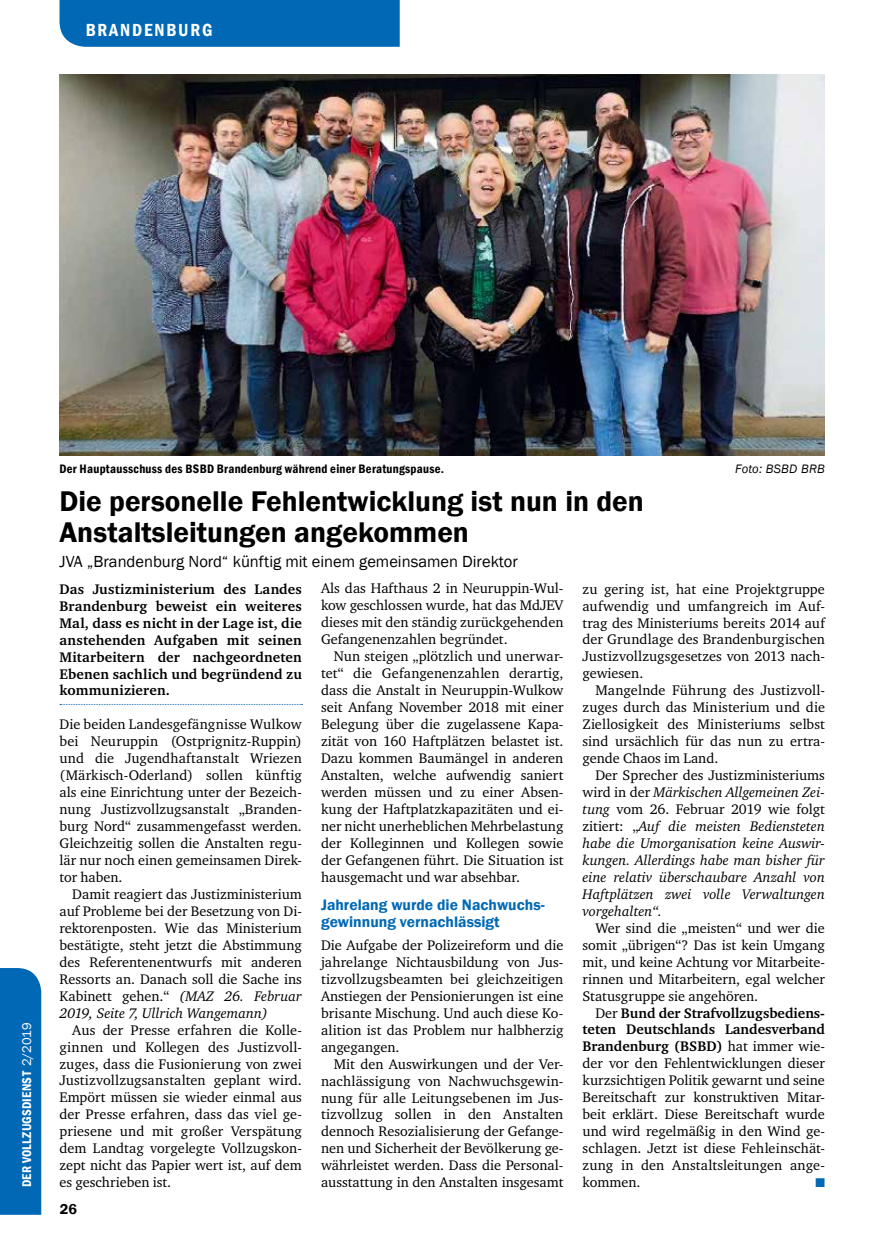
<style>
.page{position:relative;width:876px;height:1251px;background:#fff}
.page>*{position:absolute;margin:0;border:0;box-sizing:border-box;transform-origin:0 0}
.t1{font:600 29.25px/31.5px "Franklin Gothic";color:#000}
.t2{font:600 condensed 18px "Franklin Gothic";letter-spacing:.1em;color:#fff}
.t3{font:16.5px "Franklin Gothic";color:#000}
.t4{font:600 15.6px/17px "Franklin Gothic";color:#0068b5}
.t5{font:600 14.7px "Franklin Gothic";color:#000}
.t6{font:14.25px "Charter ITC";color:#000}
.t7{font:700 14.25px/17px "Charter ITC";color:#000;text-align:justify}
.t8{font:italic 14.25px "Charter ITC";color:#000}
.t9{font:600 condensed 13.05px "Franklin Gothic";letter-spacing:.015em;color:#fff}
.t10{font:600 condensed 12.6px "Franklin Gothic";letter-spacing:.02em;color:#000}
.t11{font:italic 12.6px "Franklin Gothic";letter-spacing:.02em;color:#000}
.t12{font:12.6px "Zapf Dingbats";color:#0068b5}
.s1{font-weight:400;font-stretch:normal}
.s2{font-style:italic}
.s3{font-style:normal}
.s4{font-weight:400}
</style>
<div class="page">
<div style="left:0;top:968px;width:41px;height:246px;background:#0068b5"></div>
<div style="left:60px;top:0;width:340px;height:47px;background:#0068b5"></div>
<img style="left:60px;top:74px;width:765px;height:381px">
<svg style="left:60px;top:704px;width:243px;height:1px"></svg>
<p class="t2" style="left:86px;top:18px;width:128px">BRANDENBURG</p>
<p class="t9" style="left:18px;top:1186px;width:166px;rotate:-90deg">DER VOLLZUGSDIENST <span class="s1">2/2019</span></p>
<p class="t10" style="left:60px;top:460px;width:386px">Der Hauptausschuss des BSBD Brandenburg während einer Beratungspause.</p>
<p class="t11" style="left:735px;top:461px;width:91px">Foto: BSBD BRB</p>
<p class="t1" style="left:60px;top:485px;width:586px">Die personelle Fehlentwicklung ist nun in den<br>Anstaltsleitungen angekommen</p>
<p class="t3" style="left:60px;top:551px;width:460px">JVA „Brandenburg Nord“ künftig mit einem gemeinsamen Direktor</p>
<p class="t7" style="left:60px;top:580px;width:244px">Das Justizministerium des Landes Brandenburg beweist ein weiteres Mal, dass es nicht in der Lage ist, die anstehenden Aufgaben mit seinen Mitarbeitern der nachgeordneten Ebenen sachlich und begründend zu kommunizieren.</p>
<p class="t6" style="left:60px;top:715px;width:244px">Die beiden Landesgefängnisse Wulkow</p>
<p class="t6" style="left:60px;top:732px;width:244px">bei Neuruppin (Ostprignitz-Ruppin)</p>
<p class="t6" style="left:60px;top:749px;width:244px">und die Jugendhaftanstalt Wriezen</p>
<p class="t6" style="left:60px;top:766px;width:244px">(Märkisch-Oderland) sollen künftig</p>
<p class="t6" style="left:60px;top:783px;width:244px">als eine Einrichtung unter der Bezeich-</p>
<p class="t6" style="left:60px;top:800px;width:244px">nung Justizvollzugsanstalt „Branden-</p>
<p class="t6" style="left:60px;top:817px;width:244px">burg Nord“ zusammengefasst werden.</p>
<p class="t6" style="left:60px;top:834px;width:244px">Gleichzeitig sollen die Anstalten regu-</p>
<p class="t6" style="left:60px;top:851px;width:244px">lär nur noch einen gemeinsamen Direk-</p>
<p class="t6" style="left:60px;top:868px;width:65px">tor haben.</p>
<p class="t6" style="left:72px;top:885px;width:231px">Damit reagiert das Justizministerium</p>
<p class="t6" style="left:60px;top:901px;width:244px">auf Probleme bei der Besetzung von Di-</p>
<p class="t6" style="left:60px;top:918px;width:244px">rektorenposten. Wie das Ministerium</p>
<p class="t6" style="left:60px;top:935px;width:244px">bestätigte, steht jetzt die Abstimmung</p>
<p class="t6" style="left:60px;top:952px;width:244px">des Referentenentwurfs mit anderen</p>
<p class="t6" style="left:60px;top:969px;width:244px">Ressorts an. Danach soll die Sache ins</p>
<p class="t6" style="left:60px;top:986px;width:244px">Kabinett gehen.“ <span class="s2">(MAZ 26. Februar</span></p>
<p class="t8" style="left:60px;top:1003px;width:210px">2019, Seite 7, Ullrich Wangemann)</p>
<p class="t6" style="left:72px;top:1020px;width:231px">Aus der Presse erfahren die Kolle-</p>
<p class="t6" style="left:60px;top:1037px;width:244px">ginnen und Kollegen des Justizvoll-</p>
<p class="t6" style="left:60px;top:1054px;width:244px">zuges, dass die Fusionierung von zwei</p>
<p class="t6" style="left:60px;top:1071px;width:244px">Justizvollzugsanstalten geplant wird.</p>
<p class="t6" style="left:60px;top:1088px;width:244px">Empört müssen sie wieder einmal aus</p>
<p class="t6" style="left:60px;top:1105px;width:244px">der Presse erfahren, dass das viel ge-</p>
<p class="t6" style="left:60px;top:1122px;width:244px">priesene und mit großer Verspätung</p>
<p class="t6" style="left:60px;top:1139px;width:244px">dem Landtag vorgelegte Vollzugskon-</p>
<p class="t6" style="left:60px;top:1156px;width:244px">zept nicht das Papier wert ist, auf dem</p>
<p class="t6" style="left:60px;top:1173px;width:113px">es geschrieben ist.</p>
<p class="t6" style="left:321px;top:579px;width:244px">Als das Hafthaus 2 in Neuruppin-Wul-</p>
<p class="t6" style="left:321px;top:596px;width:244px">kow geschlossen wurde, hat das MdJEV</p>
<p class="t6" style="left:321px;top:613px;width:244px">dieses mit den ständig zurückgehenden</p>
<p class="t6" style="left:321px;top:630px;width:188px">Gefangenenzahlen begründet.</p>
<p class="t6" style="left:334px;top:647px;width:231px">Nun steigen „plötzlich und unerwar-</p>
<p class="t6" style="left:321px;top:664px;width:244px">tet“ die Gefangenenzahlen derartig,</p>
<p class="t6" style="left:321px;top:681px;width:244px">dass die Anstalt in Neuruppin-Wulkow</p>
<p class="t6" style="left:321px;top:698px;width:244px">seit Anfang November 2018 mit einer</p>
<p class="t6" style="left:321px;top:715px;width:244px">Belegung über die zugelassene Kapa-</p>
<p class="t6" style="left:321px;top:732px;width:244px">zität von 160 Haftplätzen belastet ist.</p>
<p class="t6" style="left:321px;top:749px;width:244px">Dazu kommen Baumängel in anderen</p>
<p class="t6" style="left:321px;top:766px;width:244px">Anstalten, welche aufwendig saniert</p>
<p class="t6" style="left:321px;top:783px;width:244px">werden müssen und zu einer Absen-</p>
<p class="t6" style="left:321px;top:800px;width:244px">kung der Haftplatzkapazitäten und ei-</p>
<p class="t6" style="left:321px;top:816px;width:244px">ner nicht unerheblichen Mehrbelastung</p>
<p class="t6" style="left:321px;top:833px;width:244px">der Kolleginnen und Kollegen sowie</p>
<p class="t6" style="left:321px;top:850px;width:244px">der Gefangenen führt. Die Situation ist</p>
<p class="t6" style="left:321px;top:867px;width:201px">hausgemacht und war absehbar.</p>
<p class="t4" style="left:321px;top:896px;width:225px">Jahrelang wurde die Nachwuchs&shy;gewinnung vernachlässigt</p>
<p class="t6" style="left:321px;top:935px;width:244px">Die Aufgabe der Polizeireform und die</p>
<p class="t6" style="left:321px;top:952px;width:244px">jahrelange Nichtausbildung von Jus-</p>
<p class="t6" style="left:321px;top:969px;width:244px">tizvollzugsbeamten bei gleichzeitigen</p>
<p class="t6" style="left:321px;top:986px;width:244px">Anstiegen der Pensionierungen ist eine</p>
<p class="t6" style="left:321px;top:1003px;width:244px">brisante Mischung. Und auch diese Ko-</p>
<p class="t6" style="left:321px;top:1020px;width:244px">alition ist das Problem nur halbherzig</p>
<p class="t6" style="left:321px;top:1037px;width:80px">angegangen.</p>
<p class="t6" style="left:334px;top:1054px;width:231px">Mit den Auswirkungen und der Ver-</p>
<p class="t6" style="left:321px;top:1071px;width:244px">nachlässigung von Nachwuchsgewin-</p>
<p class="t6" style="left:321px;top:1088px;width:244px">nung für alle Leitungsebenen im Jus-</p>
<p class="t6" style="left:321px;top:1105px;width:244px">tizvollzug sollen in den Anstalten</p>
<p class="t6" style="left:321px;top:1122px;width:244px">dennoch Resozialisierung der Gefange-</p>
<p class="t6" style="left:321px;top:1139px;width:244px">nen und Sicherheit der Bevölkerung ge-</p>
<p class="t6" style="left:321px;top:1156px;width:244px">währleistet werden. Dass die Personal-</p>
<p class="t6" style="left:321px;top:1173px;width:244px">ausstattung in den Anstalten insgesamt</p>
<p class="t6" style="left:583px;top:579px;width:244px">zu gering ist, hat eine Projektgruppe</p>
<p class="t6" style="left:583px;top:596px;width:244px">aufwendig und umfangreich im Auf-</p>
<p class="t6" style="left:583px;top:613px;width:244px">trag des Ministeriums bereits 2014 auf</p>
<p class="t6" style="left:583px;top:630px;width:244px">der Grundlage des Brandenburgischen</p>
<p class="t6" style="left:583px;top:647px;width:244px">Justizvollzugsgesetzes von 2013 nach-</p>
<p class="t6" style="left:583px;top:664px;width:62px">gewiesen.</p>
<p class="t6" style="left:595px;top:681px;width:231px">Mangelnde Führung des Justizvoll-</p>
<p class="t6" style="left:583px;top:698px;width:244px">zuges durch das Ministerium und die</p>
<p class="t6" style="left:583px;top:715px;width:244px">Ziellosigkeit des Ministeriums selbst</p>
<p class="t6" style="left:583px;top:732px;width:244px">sind ursächlich für das nun zu ertra-</p>
<p class="t6" style="left:583px;top:749px;width:137px">gende Chaos im Land.</p>
<p class="t6" style="left:595px;top:766px;width:231px">Der Sprecher des Justizministeriums</p>
<p class="t8" style="left:583px;top:783px;width:244px"><span class="s3">wird in der</span> Märkischen Allgemeinen Zei-</p>
<p class="t6" style="left:583px;top:800px;width:244px"><span class="s2">tung</span> vom 26. Februar 2019 wie folgt</p>
<p class="t8" style="left:583px;top:817px;width:244px"><span class="s3">zitiert: „</span>Auf die meisten Bediensteten</p>
<p class="t8" style="left:583px;top:834px;width:244px">habe die Umorganisation keine Auswir-</p>
<p class="t8" style="left:583px;top:851px;width:244px">kungen. Allerdings habe man bisher für</p>
<p class="t8" style="left:583px;top:868px;width:244px">eine relativ überschaubare Anzahl von</p>
<p class="t8" style="left:583px;top:885px;width:244px">Haftplätzen zwei volle Verwaltungen</p>
<p class="t8" style="left:583px;top:901px;width:81px">vorgehalten“.</p>
<p class="t6" style="left:595px;top:918px;width:231px">Wer sind die „meisten“ und wer die</p>
<p class="t6" style="left:583px;top:935px;width:244px">somit „übrigen“? Das ist kein Umgang</p>
<p class="t6" style="left:583px;top:952px;width:244px">mit, und keine Achtung vor Mitarbeite-</p>
<p class="t6" style="left:583px;top:969px;width:244px">rinnen und Mitarbeitern, egal welcher</p>
<p class="t6" style="left:583px;top:986px;width:177px">Statusgruppe sie angehören.</p>
<p class="t7" style="left:595px;top:1004px;width:231px"><span class="s4">Der</span> Bund der Strafvollzugsbediens-</p>
<p class="t7" style="left:583px;top:1021px;width:244px">teten Deutschlands Landesverband</p>
<p class="t7" style="left:583px;top:1037px;width:244px">Brandenburg (BSBD) <span class="s4">hat immer wie-</span></p>
<p class="t6" style="left:583px;top:1054px;width:244px">der vor den Fehlentwicklungen dieser</p>
<p class="t6" style="left:583px;top:1071px;width:244px">kurzsichtigen Politik gewarnt und seine</p>
<p class="t6" style="left:583px;top:1088px;width:244px">Bereitschaft zur konstruktiven Mitar-</p>
<p class="t6" style="left:583px;top:1105px;width:244px">beit erklärt. Diese Bereitschaft wurde</p>
<p class="t6" style="left:583px;top:1122px;width:244px">und wird regelmäßig in den Wind ge-</p>
<p class="t6" style="left:583px;top:1139px;width:244px">schlagen. Jetzt ist diese Fehleinschät-</p>
<p class="t6" style="left:583px;top:1155px;width:244px">zung in den Anstaltsleitungen ange-</p>
<p class="t6" style="left:583px;top:1172px;width:60px">kommen.</p>
<p class="t12" style="left:815px;top:1176px;width:11px">■</p>
<p class="t5" style="left:60px;top:1200px;width:19px">26</p>
</div>
